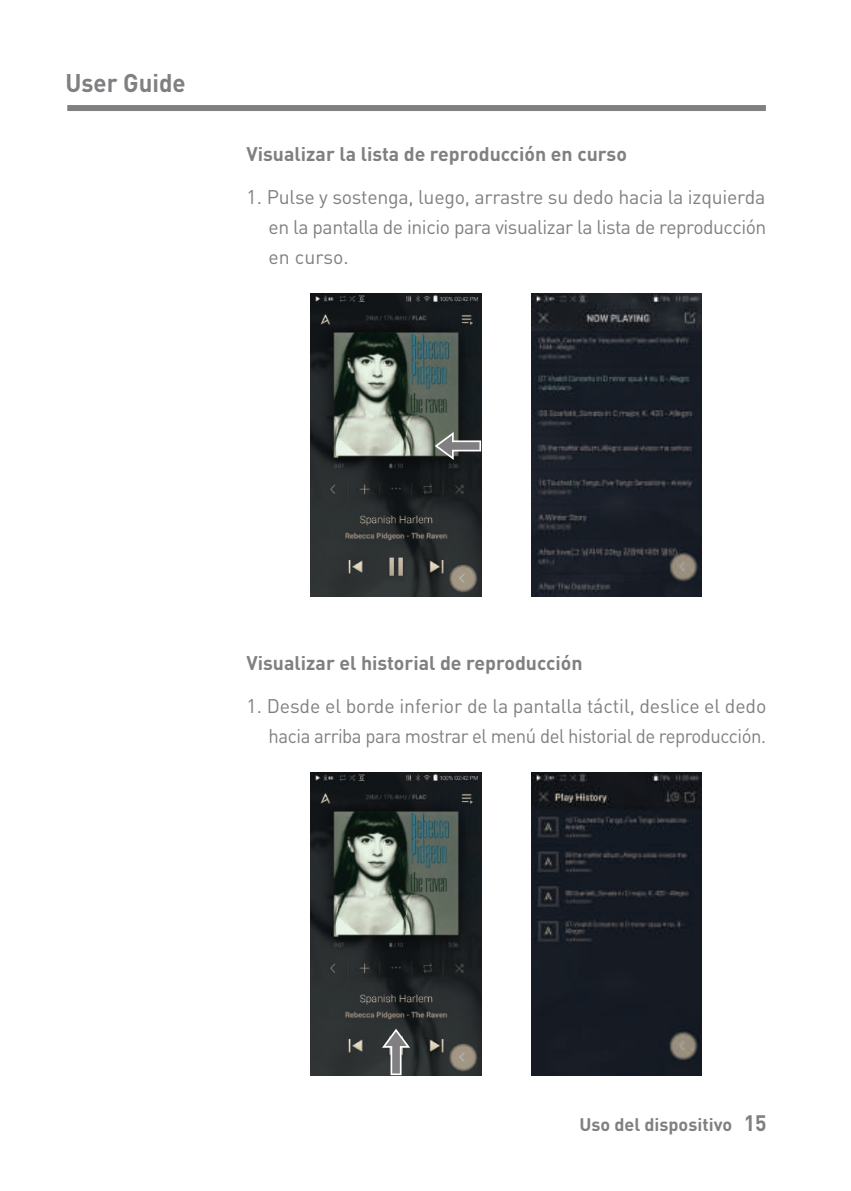
<style>
.page{position:relative;width:851px;height:1191px;background:#fff}
.page>*{position:absolute;margin:0;border:0;box-sizing:border-box;transform-origin:0 0}
.t1{font:700 25.2px "DINOT";color:#808083;scale:.95 1}
.t2{font:19.5px/30px "DINOT";letter-spacing:-.025em;color:#808083;text-align:justify}
.t3{font:700 19.5px "DINOT";color:#808083}
.t4{font:700 18px "DINOT";color:#808083}
.s1{font-size:22.2px}
</style>
<div class="page">
<img style="left:531px;top:772px;width:170px;height:303px">
<img style="left:531px;top:294px;width:170px;height:302px">
<img style="left:311px;top:294px;width:170px;height:302px">
<img style="left:311px;top:772px;width:170px;height:303px">
<div style="left:67px;top:105px;width:698px;height:6px;background:#808083"></div>
<svg style="left:434px;top:432px;width:47px;height:28px"></svg>
<svg style="left:382px;top:1028px;width:28px;height:47px"></svg>
<p class="t1" style="left:65px;top:66px;width:128px">User Guide</p>
<p class="t3" style="left:246px;top:142px;width:382px">Visualizar la lista de reproducción en curso</p>
<p class="t2" style="left:268px;top:182px;width:499px;text-indent:-22px">1. Pulse y sostenga, luego, arrastre su dedo hacia la izquierda en la pantalla de inicio para visualizar la lista de reproducción en curso.</p>
<p class="t3" style="left:246px;top:650px;width:337px">Visualizar el historial de reproducción</p>
<p class="t2" style="left:246px;top:691px;width:521px;text-align:right">1. Desde el borde inferior de la pantalla táctil, deslice el dedo hacia arriba para mostrar el menú del historial de reproducción.</p>
<p class="t4" style="left:579px;top:1112px;width:188px">Uso del dispositivo <span class="s1">15</span></p>
</div>
